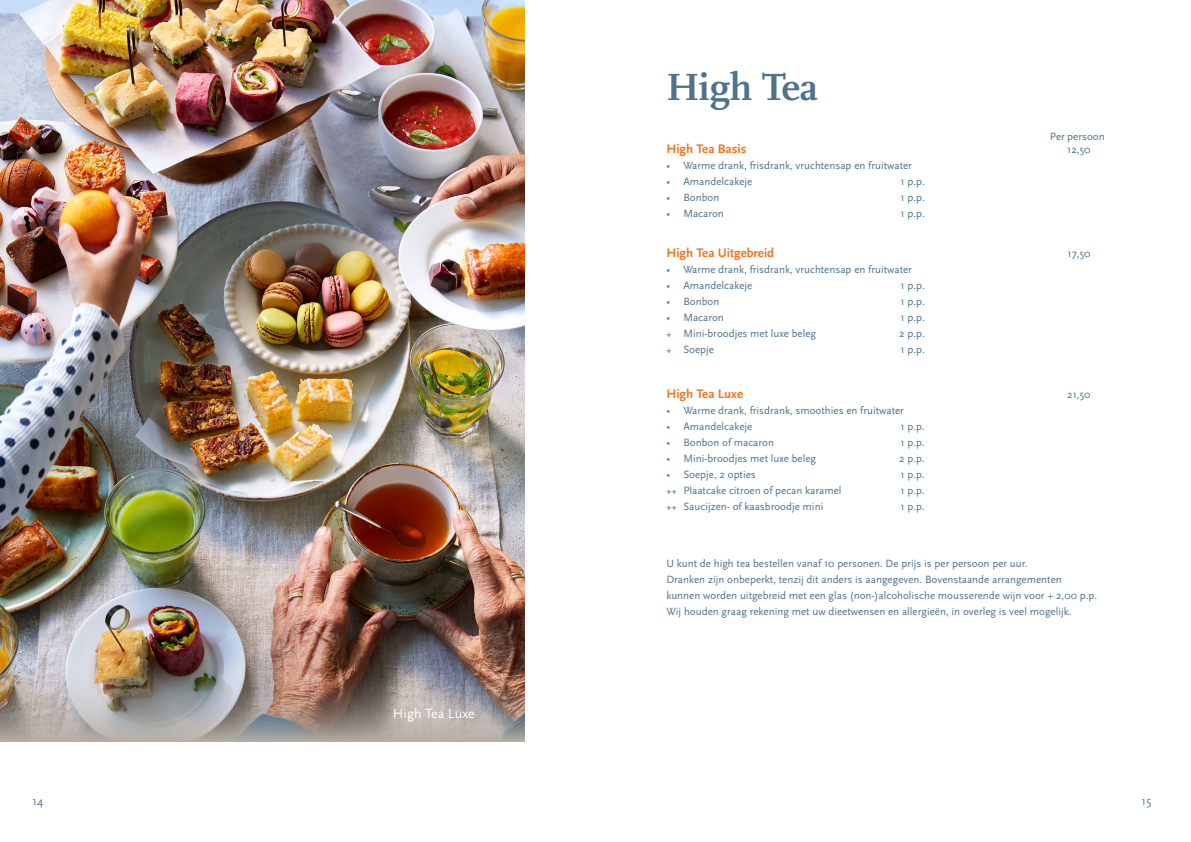
<style>
.page{position:relative;width:1191px;height:842px;background:#fff}
.page>*{position:absolute;margin:0;border:0;box-sizing:border-box;transform-origin:0 0}
.t1{font:700 39.6px "Scala";color:#4e738a}
.t2{font:14px "Scala Sans";color:#fff}
.t3{font:700 13px "Scala Sans OT";color:#ed7623}
.t4{font:12px "Scala Sans";color:#4e738a}
.t5{font:11px/16px "Scala Sans";color:#4e738a}
.s1{font-family:"Scala Sans Bold SC";font-size:9px}
</style>
<div class="page">
<img style="left:0;top:0;width:524px;height:663px">
<img style="left:0;top:663px;width:524px;height:79px">
<h1 class="t1" style="left:666px;top:65px;width:153px">High Tea</h1>
<p class="t3" style="left:666px;top:141px;width:82px">High Tea Basis</p>
<p class="t5" style="left:1067px;top:142px;width:25px">12,50</p>
<p class="t5" style="left:666px;top:158px;width:247px">• Warme drank, frisdrank, vruchtensap en fruitwater</p>
<p class="t5" style="left:666px;top:174px;width:87px">• Amandelcakeje</p>
<p class="t5" style="left:900px;top:174px;width:26px">1 p.p.</p>
<p class="t5" style="left:666px;top:190px;width:55px">• Bonbon</p>
<p class="t5" style="left:900px;top:190px;width:26px">1 p.p.</p>
<p class="t5" style="left:666px;top:206px;width:59px">• Macaron</p>
<p class="t5" style="left:900px;top:206px;width:26px">1 p.p.</p>
<p class="t3" style="left:666px;top:245px;width:109px">High Tea Uitgebreid</p>
<p class="t5" style="left:1067px;top:246px;width:24px">17,50</p>
<p class="t5" style="left:666px;top:262px;width:247px">• Warme drank, frisdrank, vruchtensap en fruitwater</p>
<p class="t5" style="left:666px;top:278px;width:87px">• Amandelcakeje</p>
<p class="t5" style="left:900px;top:278px;width:26px">1 p.p.</p>
<p class="t5" style="left:666px;top:294px;width:55px">• Bonbon</p>
<p class="t5" style="left:900px;top:294px;width:26px">1 p.p.</p>
<p class="t5" style="left:666px;top:310px;width:59px">• Macaron</p>
<p class="t5" style="left:900px;top:310px;width:26px">1 p.p.</p>
<p class="t5" style="left:666px;top:326px;width:151px"><span class="s1">+</span> Mini-broodjes met luxe beleg</p>
<p class="t5" style="left:899px;top:326px;width:27px">2 p.p.</p>
<p class="t5" style="left:666px;top:342px;width:49px"><span class="s1">+</span> Soepje</p>
<p class="t5" style="left:900px;top:342px;width:26px">1 p.p.</p>
<p class="t3" style="left:666px;top:386px;width:78px">High Tea Luxe</p>
<p class="t5" style="left:1067px;top:387px;width:25px">21,50</p>
<p class="t5" style="left:666px;top:403px;width:239px">• Warme drank, frisdrank, smoothies en fruitwater</p>
<p class="t5" style="left:666px;top:419px;width:87px">• Amandelcakeje</p>
<p class="t5" style="left:900px;top:419px;width:26px">1 p.p.</p>
<p class="t5" style="left:666px;top:435px;width:109px">• Bonbon of macaron</p>
<p class="t5" style="left:900px;top:435px;width:26px">1 p.p.</p>
<p class="t5" style="left:666px;top:451px;width:151px">• Mini-broodjes met luxe beleg</p>
<p class="t5" style="left:899px;top:451px;width:27px">2 p.p.</p>
<p class="t5" style="left:666px;top:467px;width:91px">• Soepje, 2 opties</p>
<p class="t5" style="left:900px;top:467px;width:26px">1 p.p.</p>
<p class="t5" style="left:666px;top:483px;width:177px"><span class="s1">+ +</span> Plaatcake citroen of pecan karamel</p>
<p class="t5" style="left:900px;top:483px;width:26px">1 p.p.</p>
<p class="t5" style="left:666px;top:499px;width:158px"><span class="s1">+ +</span> Saucijzen- of kaasbroodje mini</p>
<p class="t5" style="left:900px;top:499px;width:26px">1 p.p.</p>
<p class="t5" style="left:1050px;top:128px;width:56px">Per persoon</p>
<p class="t2" style="left:393px;top:705px;width:83px">High Tea Luxe</p>
<p class="t5" style="left:666px;top:556px;width:432px">U kunt de high tea bestellen vanaf 10 personen. De prijs is per persoon per uur.<br>Dranken zijn onbeperkt, tenzij dit anders is aangegeven. Bovenstaande arrangementen kunnen worden uitgebreid met een glas (non-)alcoholische mousserende wijn voor + 2,00 p.p.<br>Wij houden graag rekening met uw dieetwensen en allergieën, in overleg is veel mogelijk.</p>
<p class="t4" style="left:33px;top:794px;width:12px">14</p>
<p class="t4" style="left:1141px;top:794px;width:11px">15</p>
</div>
